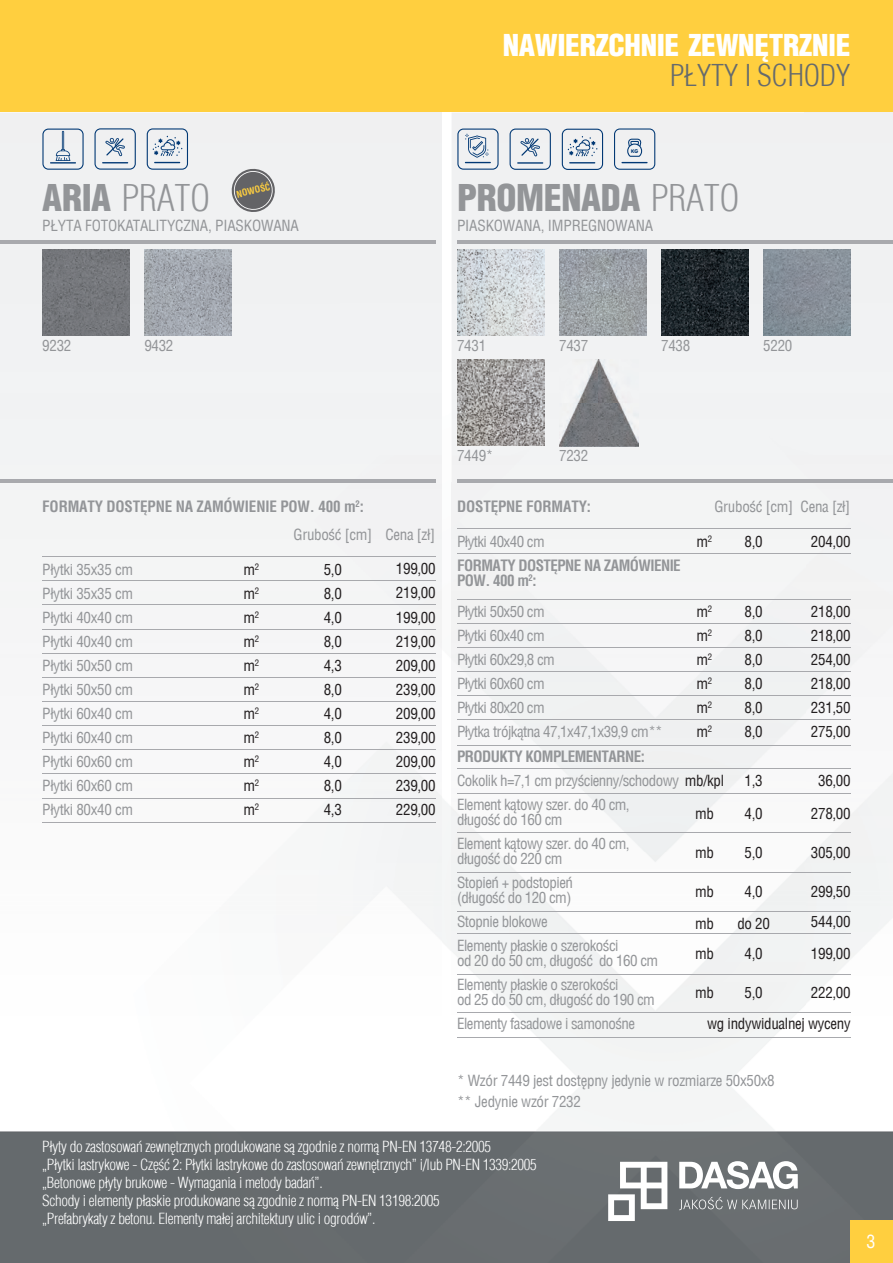
<style>
.page{position:relative;width:893px;height:1263px;background:#fff}
.page>*{position:absolute;margin:0;border:0;box-sizing:border-box;transform-origin:0 0}
.t1{font:900 36px "Switzerland Cond";letter-spacing:-.01em;color:#939598}
.t2{font:300 36px "Switzerland Cond";letter-spacing:-.01em;color:#939598}
.t3{font:900 29.4px "Switzerland Cond";letter-spacing:-.01em;color:#fff}
.t4{font:300 29.4px "Switzerland Cond";letter-spacing:-.01em;color:#656a6d}
.t5{font:18px "Switzerland Condensed";color:#fff}
.t6{font:15px/24px "Switzerland Condensed";letter-spacing:-.035em;color:#939598}
.t7{font:300 15px/18px "Switzerland Cond";letter-spacing:-.02em;color:#fff}
.t8{font:15px/24px "Switzerland Condensed";letter-spacing:-.02em;color:#231f20;text-align:justify}
.t9{font:15px "Switzerland Condensed";letter-spacing:-.01em;color:#939598}
.t10{font:700 15px "Switzerland Condensed";letter-spacing:-.01em;color:#939598}
.t11{font:700 15px/15px "Switzerland Condensed";letter-spacing:-.035em;color:#939598}
.t12{font:700 9px "Switzerland Condensed";color:#ffcf3f}
.t13{font:700 5.25px "Vogue";color:#013874}
.s1{font-weight:900}
.s2{font-weight:300}
.s3{font-weight:700}
.s4{color:#231f20}
</style>
<div class="page">
<img style="left:0;top:112px;width:892px;height:1150px">
<img style="left:0;top:112px;width:441px;height:1004px">
<img style="left:451px;top:112px;width:441px;height:1004px">
<div style="left:0;top:0;width:892px;height:112px;background:#ffcf3f"></div>
<div style="left:850px;top:1220px;width:42px;height:42px;background:#ffcf3f"></div>
<svg style="left:679px;top:1161px;width:118px;height:27px"></svg>
<svg style="left:679px;top:1196px;width:118px;height:14px;background:#808486"></svg>
<svg style="left:608px;top:1161px;width:59px;height:59px"></svg>
<svg style="left:94px;top:128px;width:42px;height:42px"></svg>
<svg style="left:147px;top:128px;width:41px;height:42px"></svg>
<hr style="left:0;top:240px;width:436px;height:3px;background:#a8a9ad">
<svg style="left:229px;top:167px;width:48px;height:47px"></svg>
<img style="left:42px;top:249px;width:88px;height:87px">
<img style="left:144px;top:249px;width:88px;height:87px">
<hr style="left:42px;top:556px;width:393px;height:1px;background:#a8a9ad">
<hr style="left:43px;top:580px;width:393px;height:1px;background:#a8a9ad">
<hr style="left:43px;top:629px;width:393px;height:1px;background:#a8a9ad">
<hr style="left:43px;top:652px;width:393px;height:1px;background:#a8a9ad">
<hr style="left:43px;top:676px;width:393px;height:1px;background:#a8a9ad">
<hr style="left:43px;top:700px;width:393px;height:1px;background:#a8a9ad">
<hr style="left:43px;top:604px;width:393px;height:1px;background:#a8a9ad">
<hr style="left:457px;top:240px;width:435px;height:3px;background:#a8a9ad">
<img style="left:559px;top:249px;width:87px;height:87px">
<img style="left:457px;top:249px;width:87px;height:87px">
<img style="left:661px;top:249px;width:87px;height:87px">
<img style="left:763px;top:249px;width:87px;height:87px">
<hr style="left:457px;top:479px;width:435px;height:3px;background:#a8a9ad">
<hr style="left:43px;top:725px;width:393px;height:1px;background:#a8a9ad">
<hr style="left:43px;top:749px;width:393px;height:1px;background:#a8a9ad">
<hr style="left:43px;top:773px;width:393px;height:1px;background:#a8a9ad">
<hr style="left:43px;top:797px;width:393px;height:1px;background:#a8a9ad">
<hr style="left:43px;top:822px;width:393px;height:1px;background:#a8a9ad">
<hr style="left:457px;top:599px;width:393px;height:1px;background:#a8a9ad">
<hr style="left:457px;top:647px;width:393px;height:1px;background:#a8a9ad">
<hr style="left:457px;top:671px;width:393px;height:1px;background:#a8a9ad">
<hr style="left:457px;top:695px;width:393px;height:1px;background:#a8a9ad">
<hr style="left:457px;top:719px;width:393px;height:1px;background:#a8a9ad">
<hr style="left:457px;top:623px;width:393px;height:1px;background:#a8a9ad">
<hr style="left:457px;top:745px;width:393px;height:1px;background:#a8a9ad">
<hr style="left:457px;top:768px;width:393px;height:1px;background:#a8a9ad">
<hr style="left:457px;top:832px;width:393px;height:1px;background:#a8a9ad">
<hr style="left:457px;top:872px;width:393px;height:1px;background:#a8a9ad">
<hr style="left:457px;top:911px;width:393px;height:1px;background:#a8a9ad">
<hr style="left:457px;top:933px;width:393px;height:1px;background:#a8a9ad">
<hr style="left:457px;top:973px;width:393px;height:1px;background:#a8a9ad">
<svg style="left:509px;top:128px;width:42px;height:42px"></svg>
<hr style="left:517px;top:162px;width:26px;height:2px;background:#013874">
<svg style="left:561px;top:129px;width:42px;height:41px"></svg>
<svg style="left:614px;top:128px;width:41px;height:42px"></svg>
<hr style="left:457px;top:528px;width:393px;height:1px;background:#a8a9ad">
<hr style="left:457px;top:553px;width:393px;height:1px;background:#a8a9ad">
<hr style="left:457px;top:1012px;width:393px;height:1px;background:#a8a9ad">
<img style="left:457px;top:359px;width:87px;height:87px">
<svg style="left:42px;top:128px;width:42px;height:42px"></svg>
<div style="left:457px;top:128px;width:41px;height:42px;border:1px solid #013874;border-radius:5px"></div>
<svg style="left:465px;top:134px;width:26px;height:29px"></svg>
<hr style="left:457px;top:793px;width:393px;height:1px;background:#a8a9ad">
<hr style="left:457px;top:1036px;width:393px;height:1px;background:#a8a9ad">
<hr style="left:0;top:479px;width:436px;height:3px;background:#a8a9ad">
<img style="left:559px;top:360px;width:79px;height:87px">
<p class="t12" style="left:235px;top:189px;width:36px;rotate:-13deg">NOWOŚĆ</p>
<h1 class="t2" style="left:42px;top:176px;width:169px"><span class="s1">ARIA</span> PRATO</h1>
<p class="t9" style="left:42px;top:216px;width:258px">PŁYTA FOTOKATALITYCZNA, PIASKOWANA</p>
<h2 class="t3" style="left:502px;top:27px;width:349px">NAWIERZCHNIE ZEWNĘTRZNlE</h2>
<h2 class="t4" style="left:669px;top:58px;width:182px">PŁYTY I SCHODY</h2>
<p class="t13" style="left:631px;top:147px;width:9px">KG</p>
<h1 class="t1" style="left:457px;top:174px;width:284px">PROMENADA <span class="s2">PRATO</span></h1>
<p class="t9" style="left:457px;top:216px;width:197px">PIASKOWANA, IMPREGNOWANA</p>
<p class="t6" style="left:42px;top:333px;width:31px">9232</p>
<p class="t6" style="left:144px;top:333px;width:31px">9432</p>
<p class="t6" style="left:457px;top:333px;width:31px">7431</p>
<p class="t6" style="left:559px;top:333px;width:31px">7437</p>
<p class="t6" style="left:661px;top:333px;width:31px">7438</p>
<p class="t6" style="left:763px;top:333px;width:31px">5220</p>
<p class="t10" style="left:42px;top:497px;width:323px">FORMATY DOSTĘPNE NA ZAMÓWIENIE POW. 400 m<sup>2</sup>:</p>
<p class="t6" style="left:293px;top:522px;width:143px">Grubość [cm] Cena [zł]</p>
<p class="t6" style="left:42px;top:557px;width:92px;text-align:justify">Płytki 35x35 cm Płytki 35x35 cm Płytki 40x40 cm Płytki 40x40 cm Płytki 50x50 cm Płytki 50x50 cm Płytki 60x40 cm Płytki 60x40 cm Płytki 60x60 cm Płytki 60x60 cm Płytki 80x40 cm</p>
<p class="t8" style="left:396px;top:557px;width:41px">199,00<br>219,00<br>199,00<br>219,00<br>209,00<br>239,00<br>209,00<br>239,00<br>209,00<br>239,00<br>229,00</p>
<p class="t8" style="left:243px;top:557px;width:17px">m<sup>2 </sup>m<sup>2 </sup>m<sup>2 </sup>m<sup>2 </sup>m<sup>2 </sup>m<sup>2 </sup>m<sup>2 </sup>m<sup>2 </sup>m<sup>2 </sup>m<sup>2 </sup>m<sup>2</sup></p>
<p class="t8" style="left:324px;top:558px;width:20px">5,0<br>8,0<br>4,0<br>8,0<br>4,3<br>8,0<br>4,0<br>8,0<br>4,0<br>8,0<br>4,3</p>
<p class="t6" style="left:457px;top:443px;width:38px">7449*</p>
<p class="t6" style="left:559px;top:443px;width:31px">7232</p>
<p class="t10" style="left:457px;top:497px;width:135px">DOSTĘPNE FORMATY:</p>
<p class="t6" style="left:714px;top:494px;width:137px">Grubość [cm] Cena [zł]</p>
<p class="t8" style="left:696px;top:529px;width:17px">m<sup>2</sup></p>
<p class="t6" style="left:457px;top:529px;width:89px">Płytki 40x40 cm</p>
<p class="t11" style="left:457px;top:558px;width:225px">FORMATY DOSTĘPNE NA ZAMÓWIENIE<br>POW. 400 m<sup>2</sup>:</p>
<p class="t6" style="left:457px;top:599px;width:207px">Płytki 50x50 cm<br>Płytki 60x40 cm<br>Płytki 60x29,8 cm<br>Płytki 60x60 cm<br>Płytki 80x20 cm<br>Płytka trójkątna 47,1x47,1x39,9 cm**</p>
<p class="t6" style="left:457px;top:744px;width:268px"><span class="s3">PRODUKTY KOMPLEMENTARNE:<br></span>Cokolik h=7,1 cm przyścienny/schodowy <span class="s4">mb/kpl<br></span>Element kątowy szer. do 40 cm,</p>
<p class="t6" style="left:457px;top:807px;width:174px">długość do 160 cm<br>Element kątowy szer. do 40 cm,</p>
<p class="t6" style="left:457px;top:846px;width:117px">długość do 220 cm<br>Stopień + podstopień</p>
<p class="t6" style="left:457px;top:885px;width:163px">(długość do 120 cm)<br>Stopnie blokowe<br>Elementy płaskie o szerokości</p>
<p class="t6" style="left:457px;top:948px;width:202px">od 20 do 50 cm, długość do 160 cm<br>Elementy płaskie o szerokości</p>
<p class="t6" style="left:457px;top:987px;width:199px">od 25 do 50 cm, długość do 190 cm<br>Elementy fasadowe i samonośne</p>
<p class="t8" style="left:744px;top:529px;width:20px">8,0</p>
<p class="t8" style="left:810px;top:529px;width:41px">204,00</p>
<p class="t8" style="left:696px;top:599px;width:17px">m<sup>2 </sup>m<sup>2 </sup>m<sup>2 </sup>m<sup>2 </sup>m<sup>2 </sup>m<sup>2</sup></p>
<p class="t8" style="left:810px;top:599px;width:41px">218,00<br>218,00<br>254,00<br>218,00<br>231,50<br>275,00</p>
<p class="t8" style="left:810px;top:764px;width:41px;line-height:33px;text-align:center">36,00<br>278,00</p>
<p class="t8" style="left:810px;top:840px;width:41px">305,00</p>
<p class="t8" style="left:810px;top:876px;width:41px;line-height:30px">299,50<br>544,00</p>
<p class="t8" style="left:810px;top:941px;width:41px">199,00</p>
<p class="t8" style="left:707px;top:976px;width:145px;line-height:31.5px;text-align:right">222,00<br>wg indywidualnej wyceny</p>
<p class="t8" style="left:744px;top:599px;width:20px">8,0<br>8,0<br>8,0<br>8,0<br>8,0<br>8,0</p>
<p class="t8" style="left:744px;top:768px;width:20px">1,3</p>
<p class="t8" style="left:744px;top:801px;width:20px">4,0</p>
<p class="t8" style="left:744px;top:840px;width:20px">5,0</p>
<p class="t8" style="left:737px;top:876px;width:34px;line-height:31.5px;text-align:center">4,0 do 20</p>
<p class="t8" style="left:744px;top:941px;width:20px">4,0</p>
<p class="t8" style="left:744px;top:980px;width:20px">5,0</p>
<p class="t8" style="left:695px;top:801px;width:20px">mb</p>
<p class="t8" style="left:695px;top:840px;width:20px">mb</p>
<p class="t8" style="left:695px;top:876px;width:20px;line-height:31.5px">mb mb</p>
<p class="t8" style="left:695px;top:941px;width:20px">mb</p>
<p class="t8" style="left:695px;top:980px;width:20px">mb</p>
<p class="t6" style="left:457px;top:1069px;width:319px;line-height:21.3px">* Wzór 7449 jest dostępny jedynie w rozmiarze 50x50x8 ** Jedynie wzór 7232</p>
<p class="t7" style="left:42px;top:1136px;width:496px">Płyty do zastosowań zewnętrznych produkowane są zgodnie z normą PN-EN 13748-2:2005<br>„Płytki lastrykowe - Część 2: Płytki lastrykowe do zastosowań zewnętrznych” i/lub PN-EN 1339:2005 „Betonowe płyty brukowe - Wymagania i metody badań”.<br>Schody i elementy płaskie produkowane są zgodnie z normą PN-EN 13198:2005<br>„Prefabrykaty z betonu. Elementy małej architektury ulic i ogrodów”.</p>
<p class="t5" style="left:866px;top:1230px;width:10px">3</p>
</div>
